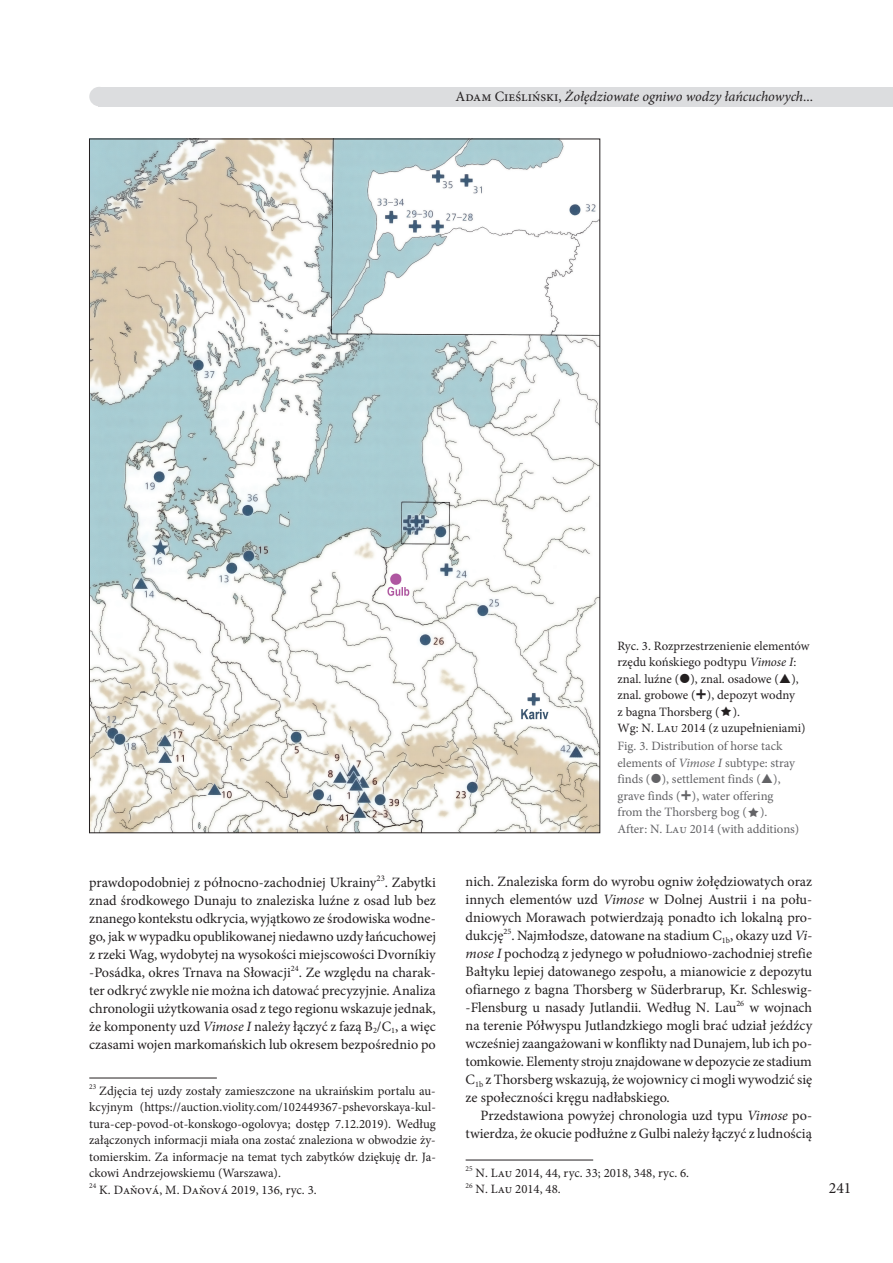
<style>
.page{position:relative;width:893px;height:1263px;background:#fff}
.page>*{position:absolute;margin:0;border:0;box-sizing:border-box;transform-origin:0 0}
.t1{font:15.75px "Minion Pro";color:#231f20}
.t2{font:14.25px/18px "Minion Pro";color:#231f20;text-align:justify}
.t3{font:italic 14.25px "Minion Pro";letter-spacing:-.005em;color:#231f20}
.t4{font:12.75px/16.5px "Minion Pro";color:#231f20}
.t5{font:12.75px/16.5px "Minion Pro";color:#636366}
.s1{font-style:normal}
.s2{font-style:italic}
</style>
<div class="page">
<div style="left:99px;top:87px;width:794px;height:19px;background:#dcdddf"></div>
<div style="left:89px;top:87px;width:20px;height:19px;background:#dcdddf;border-radius:50%"></div>
<hr style="left:89px;top:1078px;width:128px;height:1px;background:#231f20">
<hr style="left:466px;top:1160px;width:127px;height:1px;background:#231f20">
<img style="left:91px;top:141px;width:507px;height:690px">
<p class="t3" style="left:455px;top:87px;width:359px"><span class="s1">Adam Cieśliński,</span> Żołędziowate ogniwo wodzy łańcuchowych<span class="s1">...</span></p>
<p class="t2" style="left:89px;top:873px;width:349px">prawdopodobniej z północno-zachodniej Ukrainy<sup>23</sup>. Zabytki znad środkowego Dunaju to znaleziska luźne z osad lub bez znanego kontekstu odkrycia, wyjątkowo ze środowiska wodne&shy;go, jak w wypadku opublikowanej niedawno uzdy łańcuchowej z rzeki Wag, wydobytej na wysokości miejscowości Dvorníkiy -Posádka, okres Trnava na Słowacji<sup>24</sup>. Ze względu na charak&shy;ter odkryć zwykle nie można ich datować precyzyjnie. Analiza chronologii użytkowania osad z tego regionu wskazuje jednak, że komponenty uzd <span class="s2">Vimose I</span> należy łączyć z fazą B<sub>2</sub>/C<sub>1</sub>, a więc czasami wojen markomańskich lub okresem bezpośrednio po</p>
<p class="t4" style="left:89px;top:1082px;width:348px"><sup>23</sup> Zdjęcia tej uzdy zostały zamieszczone na ukraińskim portalu au&shy;kcyjnym (https://auction.violity.com/102449367-pshevorskaya-kul&shy;tura-cep-povod-ot-konskogo-ogolovya; dostęp 7.12.2019). Według załączonych informacji miała ona zostać znaleziona w obwodzie ży&shy;tomierskim. Za informacje na temat tych zabytków dziękuję dr. Ja&shy;ckowi Andrzejowskiemu (Warszawa).<br><sup>24</sup> K. Daňová, M. Daňová 2019, 136, ryc. 3.</p>
<p class="t4" style="left:617px;top:638px;width:194px">Ryc. 3. Rozprzestrzenienie elementów rzędu końskiego podtypu <span class="s2">Vimose I</span>: znal. luźne ( ), znal. osadowe ( ), znal. grobowe ( ), depozyt wodny<br>z bagna Thorsberg ( ).<br>Wg: N. Lau 2014 (z uzupełnieniami)</p>
<p class="t5" style="left:617px;top:738px;width:183px">Fig. 3. Distribution of horse tack elements of <span class="s2">Vimose I</span> subtype: stray finds ( ), settlement finds ( ), grave finds ( ), water offering from the Thorsberg bog ( ).<br>After: N. Lau 2014 (with additions)</p>
<p class="t2" style="left:466px;top:872px;width:348px">nich. Znaleziska form do wyrobu ogniw żołędziowatych oraz innych elementów uzd <span class="s2">Vimose</span> w Dolnej Austrii i na połu&shy;dniowych Morawach potwierdzają ponadto ich lokalną pro&shy;dukcję<sup>25</sup>. Najmłodsze, datowane na stadium C<sub>1b</sub>, okazy uzd <span class="s2">Vi&shy;mose I</span> pochodzą z jedynego w południowo-zachodniej strefie Bałtyku lepiej datowanego zespołu, a mianowicie z depozytu ofiarnego z bagna Thorsberg w Süderbrarup, Kr. Schleswig--Flensburg u nasady Jutlandii. Według N. Lau<sup>26</sup> w wojnach na terenie Półwyspu Jutlandzkiego mogli brać udział jeźdźcy wcześniej zaangażowani w konflikty nad Dunajem, lub ich po&shy;tomkowie. Elementy stroju znajdowane w depozycie ze stadium C<sub>1b</sub> z Thorsberg wskazują, że wojownicy ci mogli wywodzić się ze społeczności kręgu nadłabskiego.</p>
<p class="t2" style="left:466px;top:1106px;width:348px;text-align:right">Przedstawiona powyżej chronologia uzd typu <span class="s2">Vimose</span> po&shy;twierdza, że okucie podłużne z Gulbi należy łączyć z ludnością</p>
<p class="t4" style="left:466px;top:1164px;width:225px"><sup>25</sup> N. Lau 2014, 44, ryc. 33; 2018, 348, ryc. 6.<br><sup>26</sup> N. Lau 2014, 48.</p>
<p class="t1" style="left:829px;top:1178px;width:24px">241</p>
</div>
